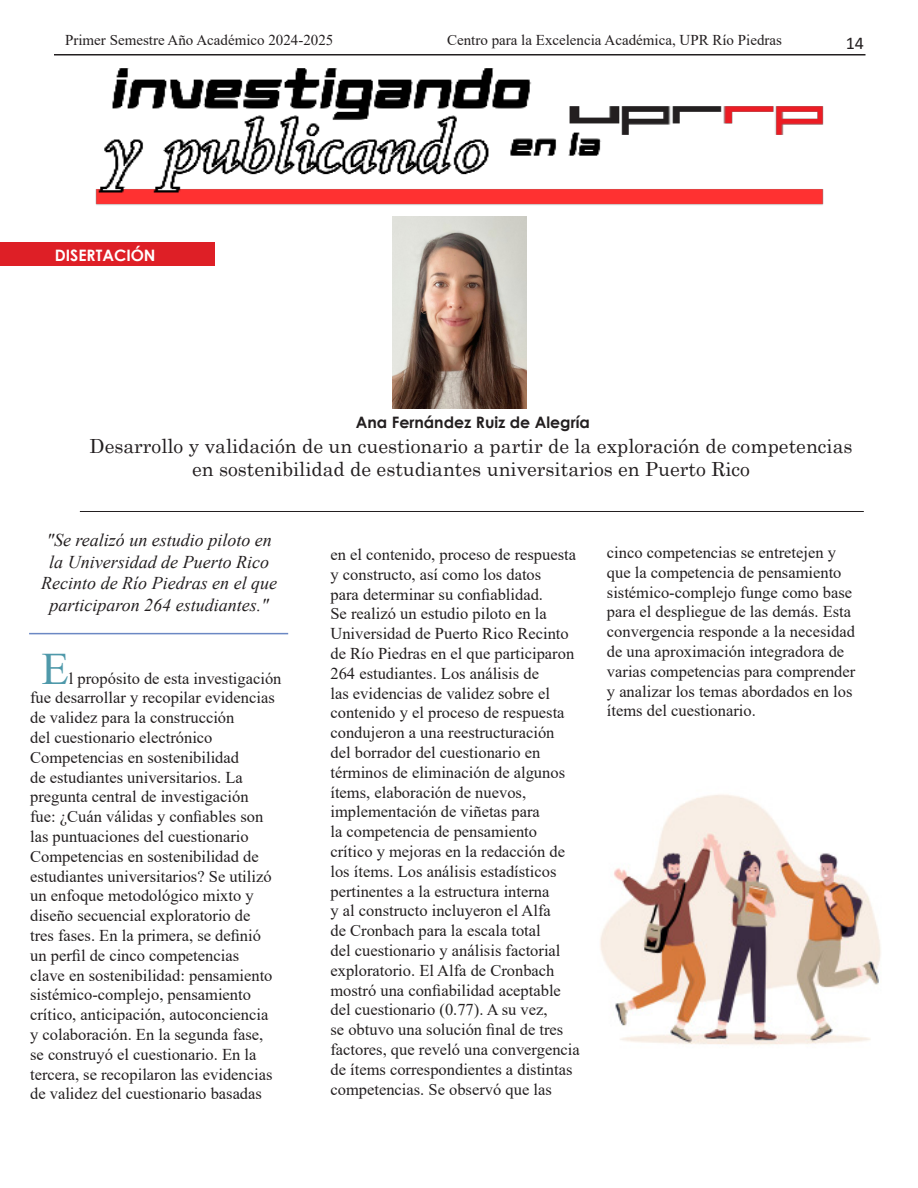
<style>
.page{position:relative;width:918px;height:1188px;background:#fff}
.page>*{position:absolute;margin:0;border:0;box-sizing:border-box;transform-origin:0 0}
.Facultad{font:45px "Times New Roman";color:#4f99aa}
.Titulo{font:19.5px/23.4px "Century";color:#231f20;text-align:center}
.Facultad-2{font:italic 18px/21.6px "Times New Roman";color:#231f20;text-align:center}
.Facultad-3{font:16.5px/19.8px "Times New Roman";color:#231f20}
.Nombre{font:700 15.75px "Century Gothic";color:#231f20}
.Nombre-2{font:700 15.75px "Century Gothic";color:#fff}
.Facultad-4{font:15px "Times New Roman";color:#231f20}
.t1{font:13.5px "Calibri";color:#231f20}
.s1{font-size:18px}
</style>
<div class="page">
<hr style="left:54px;top:54px;width:812px;height:2px;background:#231f20">
<img style="left:55px;top:55px;width:810px;height:162px">
<hr style="left:80px;top:511px;width:784px;height:1px;background:#231f20">
<div style="left:0;top:243px;width:215px;height:23px;background:#de1f26"></div>
<hr style="left:29px;top:633px;width:259px;height:1px;background:#6b88c4">
<img style="left:393px;top:217px;width:134px;height:191px">
<img style="left:600px;top:794px;width:281px;height:251px">
<p class="Facultad-4" style="left:65px;top:29px;width:270px">Primer Semestre Año Académico 2024-2025</p>
<p class="Facultad-4" style="left:447px;top:29px;width:336px">Centro para la Excelencia Académica, UPR Río Piedras</p>
<p class="t1" style="left:54px;top:35px;width:260px">Segundo Semestre Año Académico 2023 - 2024</p>
<p class="t1" style="left:507px;top:35px;width:358px">Centro para la Excelencia Académica, UPR Recinto Río Piedras<span class="s1">14</span></p>
<p class="Nombre-2" style="left:55px;top:243px;width:102px">DISERTACIÓN</p>
<p class="Nombre" style="left:356px;top:410px;width:236px">Ana Fernández Ruiz de Alegría</p>
<p class="Titulo" style="left:89px;top:433px;width:765px">Desarrollo y validación de un cuestionario a partir de la exploración de competencias en sostenibilidad de estudiantes universitarios en Puerto Rico</p>
<p class="Facultad-2" style="left:41px;top:529px;width:237px">"Se realizó un estudio piloto en la Universidad de Puerto Rico<br>Recinto de Río Piedras en el que participaron 264 estudiantes."</p>
<p class="Facultad" style="left:41px;top:637px;width:29px">E</p>
<p class="Facultad-3" style="left:30px;top:668px;width:253px;text-indent:39px">l propósito de esta investigación fue desarrollar y recopilar evidencias de validez para la construcción<br>del cuestionario electrónico Competencias en sostenibilidad<br>de estudiantes universitarios. La pregunta central de investigación<br>fue: ¿Cuán válidas y confiables son las puntuaciones del cuestionario Competencias en sostenibilidad de estudiantes universitarios? Se utilizó un enfoque metodológico mixto y diseño secuencial exploratorio de<br>tres fases. En la primera, se definió un perfil de cinco competencias<br>clave en sostenibilidad: pensamiento sistémico-complejo, pensamiento crítico, anticipación, autoconciencia<br>y colaboración. En la segunda fase,<br>se construyó el cuestionario. En la tercera, se recopilaron las evidencias de validez del cuestionario basadas</p>
<p class="Facultad-3" style="left:330px;top:544px;width:251px">en el contenido, proceso de respuesta y constructo, así como los datos<br>para determinar su confiablidad.<br>Se realizó un estudio piloto en la Universidad de Puerto Rico Recinto de Río Piedras en el que participaron 264 estudiantes. Los análisis de<br>las evidencias de validez sobre el contenido y el proceso de respuesta condujeron a una reestructuración<br>del borrador del cuestionario en términos de eliminación de algunos ítems, elaboración de nuevos, implementación de viñetas para<br>la competencia de pensamiento crítico y mejoras en la redacción de los ítems. Los análisis estadísticos pertinentes a la estructura interna<br>y al constructo incluyeron el Alfa<br>de Cronbach para la escala total<br>del cuestionario y análisis factorial exploratorio. El Alfa de Cronbach mostró una confiabilidad aceptable del cuestionario (0.77). A su vez,<br>se obtuvo una solución final de tres factores, que reveló una convergencia de ítems correspondientes a distintas competencias. Se observó que las</p>
<p class="Facultad-3" style="left:607px;top:542px;width:250px">cinco competencias se entretejen y que la competencia de pensamiento sistémico-complejo funge como base para el despliegue de las demás. Esta convergencia responde a la necesidad de una aproximación integradora de varias competencias para comprender y analizar los temas abordados en los ítems del cuestionario.</p>
</div>
